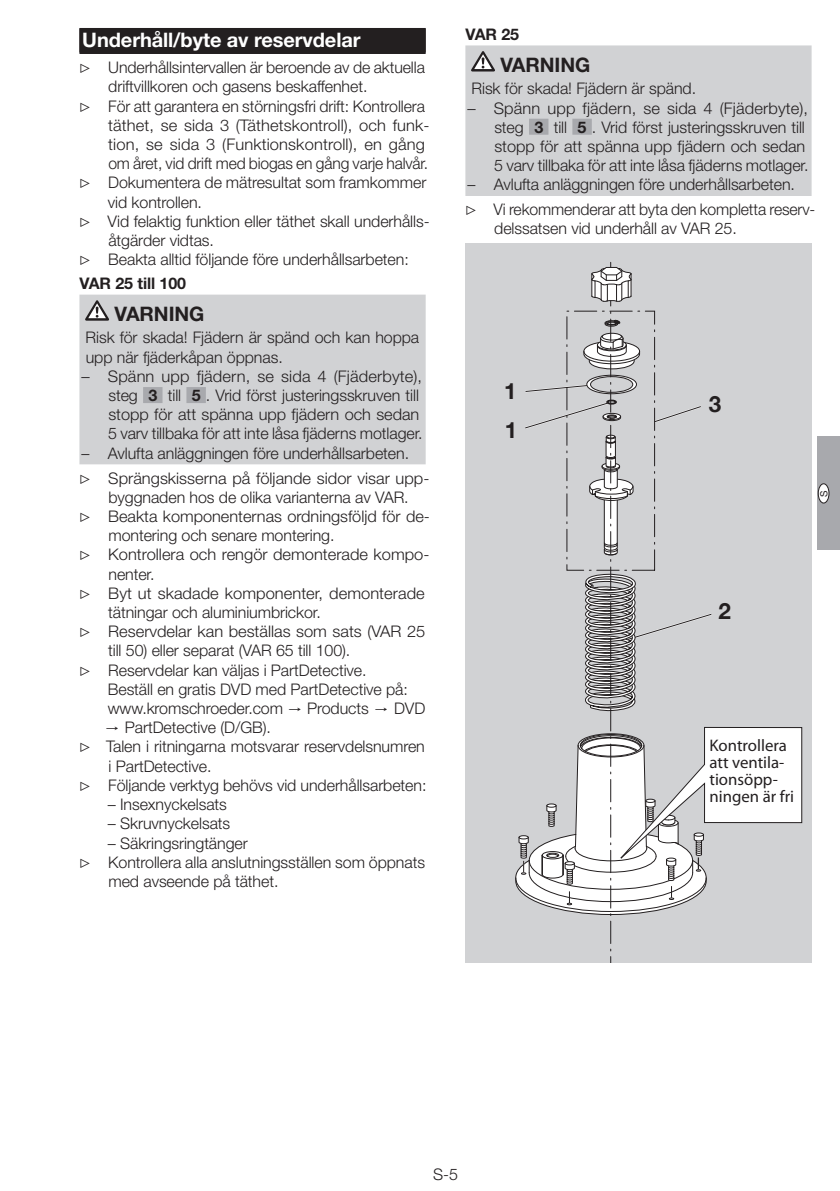
<style>
.page{position:relative;width:840px;height:1191px;background:#fff}
.page>*{position:absolute;margin:0;border:0;box-sizing:border-box;transform-origin:0 0}
.t1{font:700 22.4px/39.6px "Helvetica Neue";color:#231f20}
.t2{font:700 20px "Helvetica Neue LT Pro";letter-spacing:-.005em;color:#fff}
.t3{font:700 20px "Helvetica Neue LT Pro";letter-spacing:-.005em;color:#231f20}
.t4{font:16.8px/16.8px "Myriad Pro";color:#231f20}
.t5{font:300 16px/19.2px "Helvetica Neue LT Pro";letter-spacing:-.005em;color:#231f20}
.t6{font:700 16px "Helvetica Neue LT Pro";letter-spacing:-.005em;color:#231f20}
.t7{font:10px "Helvetica Neue LT Pro";color:#231f20}
.s1{font-family:"Lucida Sans Unicode";font-weight:400}
.s2{font-weight:700}
</style>
<div class="page">
<div style="left:816px;top:437px;width:23px;height:113px;background:#a8a9ad"></div>
<div style="left:817px;top:484px;width:11px;height:19px;background:#fff;border-radius:50%"></div>
<div style="left:817px;top:483px;width:11px;height:20px;border:1px solid #231f20;border-radius:50%"></div>
<div style="left:79px;top:28px;width:346px;height:26px;background:#231f20"></div>
<div style="left:79px;top:295px;width:346px;height:169px;background:#d1d2d4"></div>
<svg style="left:85px;top:300px;width:24px;height:21px"></svg>
<div style="left:143px;top:387px;width:19px;height:16px;background:#a8a9ad"></div>
<div style="left:186px;top:387px;width:20px;height:16px;background:#a8a9ad"></div>
<div style="left:465px;top:45px;width:346px;height:151px;background:#d1d2d4"></div>
<svg style="left:471px;top:51px;width:23px;height:20px"></svg>
<div style="left:528px;top:119px;width:20px;height:16px;background:#a8a9ad"></div>
<div style="left:572px;top:119px;width:19px;height:16px;background:#a8a9ad"></div>
<div style="left:465px;top:243px;width:346px;height:719px;background:#d1d2d4"></div>
<svg style="left:515px;top:262px;width:287px;height:700px"></svg>
<p class="t2" style="left:82px;top:27px;width:279px">Underhåll/byte av reservdelar</p>
<p class="t5" style="left:79px;top:58px;width:347px"><span class="s1">▷</span> Underhållsintervallen är beroende av de aktuella</p>
<p class="t5" style="left:108px;top:77px;width:260px">driftvillkoren och gasens beskaffenhet.</p>
<p class="t5" style="left:79px;top:96px;width:347px"><span class="s1">▷</span> För att garantera en störningsfri drift: Kontrollera</p>
<p class="t5" style="left:108px;top:115px;width:323px">täthet, se sida 3 (Täthetskontroll), och funk-</p>
<p class="t5" style="left:108px;top:134px;width:318px">tion, se sida 3 (Funktionskontroll), en gång</p>
<p class="t5" style="left:108px;top:154px;width:321px">om året, vid drift med biogas en gång varje halvår.</p>
<p class="t5" style="left:79px;top:173px;width:349px"><span class="s1">▷</span> Dokumentera de mätresultat som framkommer</p>
<p class="t5" style="left:108px;top:192px;width:96px">vid kontrollen.</p>
<p class="t5" style="left:79px;top:211px;width:352px"><span class="s1">▷</span> Vid felaktig funktion eller täthet skall underhålls-</p>
<p class="t5" style="left:108px;top:230px;width:107px">åtgärder vidtas.</p>
<p class="t5" style="left:79px;top:250px;width:331px"><span class="s1">▷</span> Beakta alltid följande före underhållsarbeten:</p>
<p class="t6" style="left:79px;top:273px;width:108px">VAR 25 till 1 00</p>
<p class="t3" style="left:114px;top:301px;width:91px">VARNING</p>
<p class="t5" style="left:85px;top:328px;width:335px">Risk för skada! Fjädern är spänd och kan hoppa upp när fjäderkåpan öppnas.</p>
<p class="t5" style="left:108px;top:366px;width:316px;text-indent:-26px">– Spänn upp fjädern, se sida 4 (Fjäderbyte), steg <span class="s2">3</span> till <span class="s2">5</span> . Vrid först justeringsskruven till stopp för att spänna upp fjädern och sedan 5 varv tillbaka för att inte låsa fjäderns motlager.</p>
<p class="t5" style="left:79px;top:440px;width:352px;line-height:24.8px">– Avlufta anläggningen före underhållsarbeten.<br><span class="s1">▷</span> Sprängskisserna på följande sidor visar upp-</p>
<p class="t5" style="left:108px;top:487px;width:301px">byggnaden hos de olika varianterna av VAR.</p>
<p class="t5" style="left:79px;top:506px;width:352px"><span class="s1">▷</span> Beakta komponenternas ordningsföljd för de-</p>
<p class="t5" style="left:108px;top:525px;width:227px">montering och senare montering.</p>
<p class="t5" style="left:79px;top:545px;width:352px"><span class="s1">▷</span> Kontrollera och rengör demonterade kompo-</p>
<p class="t5" style="left:108px;top:564px;width:48px">nenter.</p>
<p class="t5" style="left:79px;top:583px;width:347px"><span class="s1">▷</span> Byt ut skadade komponenter, demonterade</p>
<p class="t5" style="left:108px;top:602px;width:214px">tätningar och aluminiumbrickor.</p>
<p class="t5" style="left:79px;top:621px;width:348px"><span class="s1">▷</span> Reservdelar kan beställas som sats (VAR 25</p>
<p class="t5" style="left:108px;top:641px;width:243px">till 50) eller separat (VAR 65 till 100).</p>
<p class="t5" style="left:79px;top:660px;width:289px"><span class="s1">▷</span> Reservdelar kan väljas i PartDetective.</p>
<p class="t5" style="left:108px;top:679px;width:301px">Beställ en gratis DVD med PartDetective på:</p>
<p class="t5" style="left:108px;top:698px;width:319px">www.kromschroeder.com <span class="s1">→</span> Products <span class="s1">→</span> DVD</p>
<p class="t5" style="left:105px;top:717px;width:167px"><span class="s1">→</span> PartDetective (D/GB).</p>
<p class="t5" style="left:79px;top:737px;width:347px"><span class="s1">▷</span> Talen i ritningarna motsvarar reservdelsnumren</p>
<p class="t5" style="left:108px;top:756px;width:104px">i PartDetective.</p>
<p class="t5" style="left:79px;top:775px;width:349px"><span class="s1">▷</span> Följande verktyg behövs vid underhållsarbeten:</p>
<p class="t5" style="left:108px;top:794px;width:121px">– Insexnyckelsats</p>
<p class="t5" style="left:108px;top:813px;width:124px">– Skruvnyckelsats</p>
<p class="t5" style="left:108px;top:833px;width:141px">– Säkringsringtänger</p>
<p class="t5" style="left:79px;top:852px;width:347px"><span class="s1">▷</span> Kontrollera alla anslutningsställen som öppnats</p>
<p class="t5" style="left:108px;top:871px;width:171px">med avseende på täthet.</p>
<p class="t6" style="left:465px;top:24px;width:55px">VAR 25</p>
<p class="t3" style="left:500px;top:52px;width:91px">VARNING</p>
<p class="t5" style="left:471px;top:79px;width:226px">Risk för skada! Fjädern är spänd.</p>
<p class="t5" style="left:494px;top:98px;width:316px;text-indent:-26px">– Spänn upp fjädern, se sida 4 (Fjäderbyte), steg <span class="s2">3</span> till <span class="s2">5</span> . Vrid först justeringsskruven till stopp för att spänna upp fjädern och sedan 5 varv tillbaka för att inte låsa fjäderns motlager.</p>
<p class="t5" style="left:464px;top:172px;width:352px;line-height:24.8px">– Avlufta anläggningen före underhållsarbeten.<br><span class="s1">▷</span> Vi rekommenderar att byta den kompletta reserv-</p>
<p class="t5" style="left:494px;top:219px;width:244px">delssatsen vid underhåll av VAR 25.</p>
<h1 class="t1" style="left:503px;top:370px;width:15px">1<br>1</h1>
<h1 class="t1" style="left:708px;top:384px;width:14px">3</h1>
<h1 class="t1" style="left:718px;top:590px;width:14px">2</h1>
<p class="t7" style="left:817px;top:496px;width:8px;rotate:-90deg">S</p>
<p class="t4" style="left:709px;top:737px;width:86px">Kontrollera att ventila&shy;tionsöpp&shy;ningen är fri</p>
<p class="t5" style="left:433px;top:1164px;width:26px">S-5</p>
</div>
